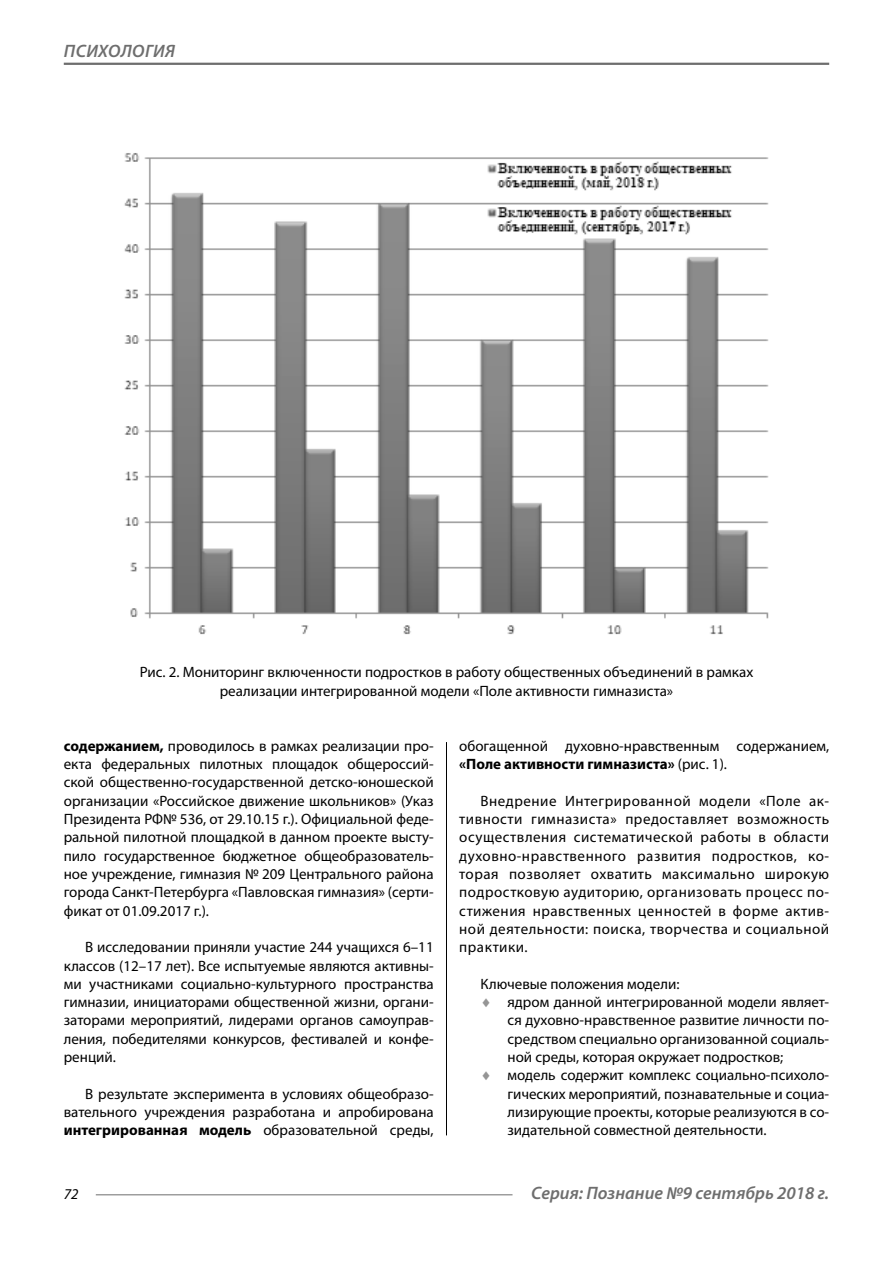
<style>
.page{position:relative;width:893px;height:1263px;background:#fff}
.page>*{position:absolute;margin:0;border:0;box-sizing:border-box;transform-origin:0 0}
.t1{font:italic 600 18px "Myriad Pro";color:#6e6e6e}
.Normal{font:15px/18.3px "Myriad Pro";color:#000;text-align:justify}
.podpis{font:15px/18.3px "Myriad Pro";color:#000;text-align:center}
.t2{font:italic 15px "Myriad Pro";color:#000}
.s1{font-weight:700}
.s2{color:#959595}
</style>
<div class="page">
<hr style="left:64px;top:63px;width:765px;height:2px;background:#6e6e6e">
<hr style="left:96px;top:1194px;width:416px;height:1px;background:#6e6e6e">
<img style="left:124px;top:153px;width:645px;height:482px">
<hr style="left:446px;top:742px;width:1px;height:393px;background:#000">
<p class="t1" style="left:64px;top:39px;width:57px">Психологи</p>
<p class="t1" style="left:165px;top:39px;width:11px">я</p>
<p class="podpis" style="left:140px;top:663px;width:615px">Рис. 2. Мониторинг включенности подростков в работу общественных объединений в рамках реализации интегрированной модели «Поле активности гимназиста»</p>
<p class="Normal" style="left:64px;top:736px;width:371px"><span class="s1">содержанием,</span> проводилось в рамках реализации про&shy;екта федеральных пилотных площадок общероссий&shy;ской общественно-государственной детско-юношеской организации «Российское движение школьников» (Указ Президента РФ№ 536, от 29.10.15 г.). Официальной феде&shy;ральной пилотной площадкой в данном проекте высту&shy;пило государственное бюджетное общеобразователь&shy;ное учреждение, гимназия № 209 Центрального района города Санкт-Петербурга «Павловская гимназия» (серти&shy;фикат от 01.09.2017 г.).</p>
<p class="Normal" style="left:64px;top:938px;width:371px;text-indent:21px">В исследовании приняли участие 244 учащихся 6–11 классов (12–17 лет). Все испытуемые являются активны&shy;ми участниками социально-культурного пространства гимназии, инициаторами общественной жизни, органи&shy;заторами мероприятий, лидерами органов самоуправ&shy;ления, победителями конкурсов, фестивалей и конфе&shy;ренций.</p>
<p class="Normal" style="left:64px;top:1084px;width:371px;text-indent:21px">В результате эксперимента в условиях общеобразо&shy;вательного учреждения разработана и апробирована <span class="s1">интегрированная модель</span> образовательной среды,</p>
<p class="Normal" style="left:459px;top:736px;width:371px">обогащенной духовно-нравственным содержанием, <span class="s1">«Поле активности гимназиста»</span> (рис. 1).</p>
<p class="Normal" style="left:459px;top:791px;width:371px;text-indent:21px">Внедрение Интегрированной модели «Поле ак&shy;тивности гимназиста» предоставляет возможность осуществления систематической работы в области духовно-нравственного развития подростков, ко&shy;торая позволяет охватить максимально широкую подростковую аудиторию, организовать процесс по&shy;стижения нравственных ценностей в форме актив&shy;ной деятельности: поиска, творчества и социальной практики.</p>
<p class="Normal" style="left:480px;top:974px;width:200px">Ключевые положения модели:</p>
<p class="Normal" style="left:507px;top:993px;width:323px;text-indent:-27px"><span class="s2">♦</span> ядром данной интегрированной модели являет&shy;ся духовно-нравственное развитие личности по&shy;средством специально организованной социаль&shy;ной среды, которая окружает подростков;</p>
<p class="Normal" style="left:507px;top:1066px;width:323px;text-indent:-27px"><span class="s2">♦</span> модель содержит комплекс социально-психоло&shy;гических мероприятий, познавательные и социа&shy;лизирующие проекты, которые реализуются в со&shy;зидательной совместной деятельности.</p>
<p class="t2" style="left:64px;top:1185px;width:16px">72</p>
<p class="t1" style="left:531px;top:1182px;width:299px">Серия: Познание №9 сентябрь 2018 г.</p>
</div>
